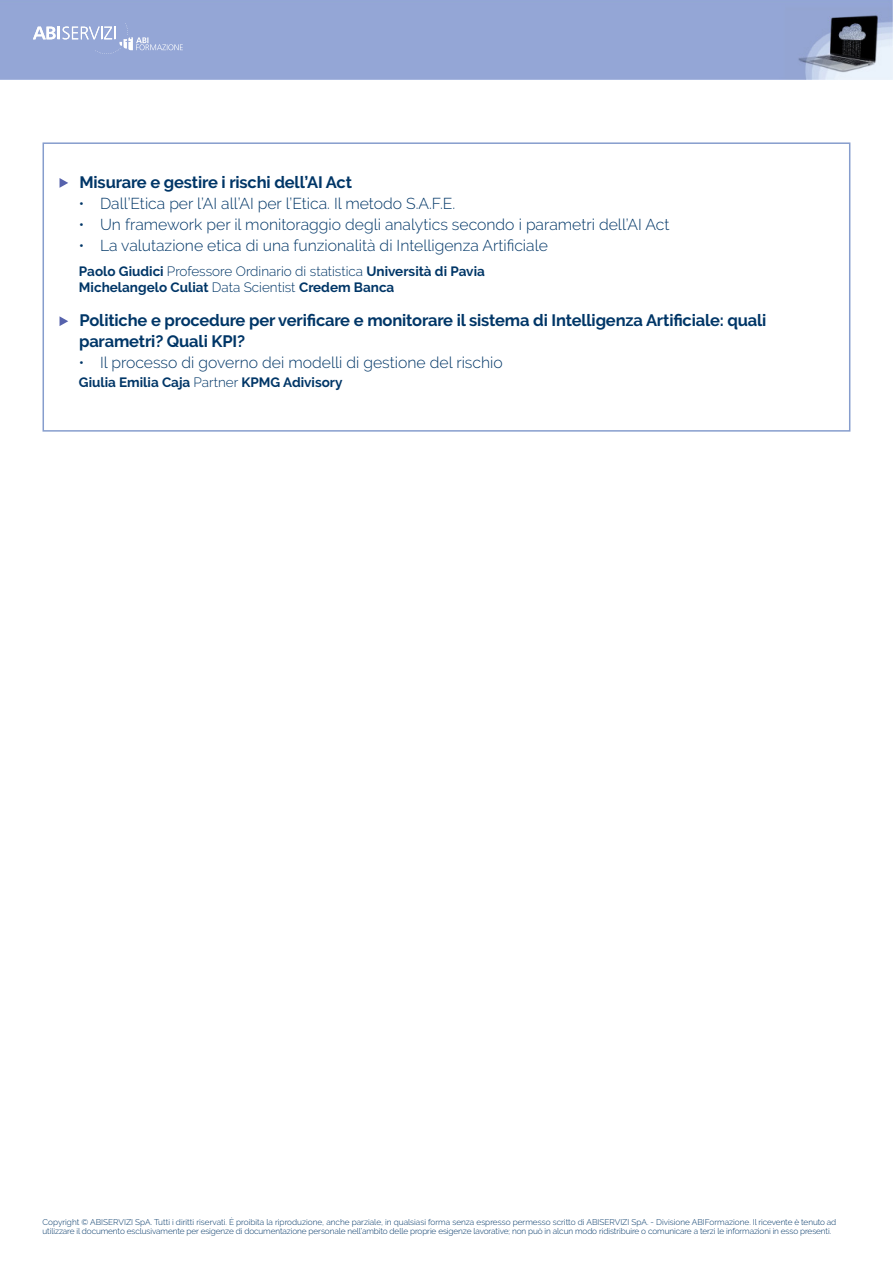
<style>
.page{position:relative;width:893px;height:1263px;background:#fff}
.page>*{position:absolute;margin:0;border:0;box-sizing:border-box;transform-origin:0 0}
.t1{font:700 16.5px/21px "Raleway";letter-spacing:-.01em;color:#003667}
.t2{font:300 15.75px "Raleway";color:#003667}
.t3{font:700 13.5px/16.2px "Raleway";color:#003667}
.t4{font:300 8.25px/9px "Raleway";letter-spacing:-.01em;color:#003667}
.s1{font-weight:300}
</style>
<div class="page">
<img style="left:0;top:0;width:893px;height:79px">
<svg style="left:33px;top:23px;width:150px;height:31px;background:#a3b2db"></svg>
<div style="left:43px;top:142px;width:807px;height:290px;border:2px solid #869dcd"></div>
<svg style="left:60px;top:178px;width:8px;height:10px"></svg>
<svg style="left:60px;top:316px;width:8px;height:10px"></svg>
<p class="t1" style="left:79px;top:172px;width:274px">Misurare e gestire i rischi dell’AI Act</p>
<p class="t2" style="left:79px;top:194px;width:378px">• Dall’Etica per l’AI all’AI per l’Etica. Il metodo S.A.F.E.</p>
<p class="t2" style="left:79px;top:215px;width:592px">• Un framework per il monitoraggio degli analytics secondo i parametri dell’AI Act</p>
<p class="t2" style="left:79px;top:236px;width:471px">• La valutazione etica di una funzionalità di Intelligenza Artificiale</p>
<p class="t3" style="left:79px;top:263px;width:407px">Paolo Giudici <span class="s1">Professore Ordinario di statistica</span> Università di Pavia<br>Michelangelo Culiat <span class="s1">Data Scientist</span> Credem Banca</p>
<p class="t1" style="left:79px;top:310px;width:689px">Politiche e procedure per verificare e monitorare il sistema di Intelligenza Artificiale: quali parametri? Quali KPI?</p>
<p class="t2" style="left:79px;top:353px;width:425px">• Il processo di governo dei modelli di gestione del rischio</p>
<p class="t3" style="left:79px;top:374px;width:265px">Giulia Emilia Caja <span class="s1">Partner</span> KPMG Adivisory</p>
<p class="t4" style="left:43px;top:1217px;width:795px">Copyright © ABISERVIZI SpA. Tutti i diritti riservati. È proibita la riproduzione, anche parziale, in qualsiasi forma senza espresso permesso scritto di ABISERVIZI SpA. - Divisione ABIFormazione. Il ricevente è tenuto ad utilizzare il documento esclusivamente per esigenze di documentazione personale nell’ambito delle proprie esigenze lavorative; non può in alcun modo ridistribuire o comunicare a terzi le informazioni in esso presenti.</p>
</div>
